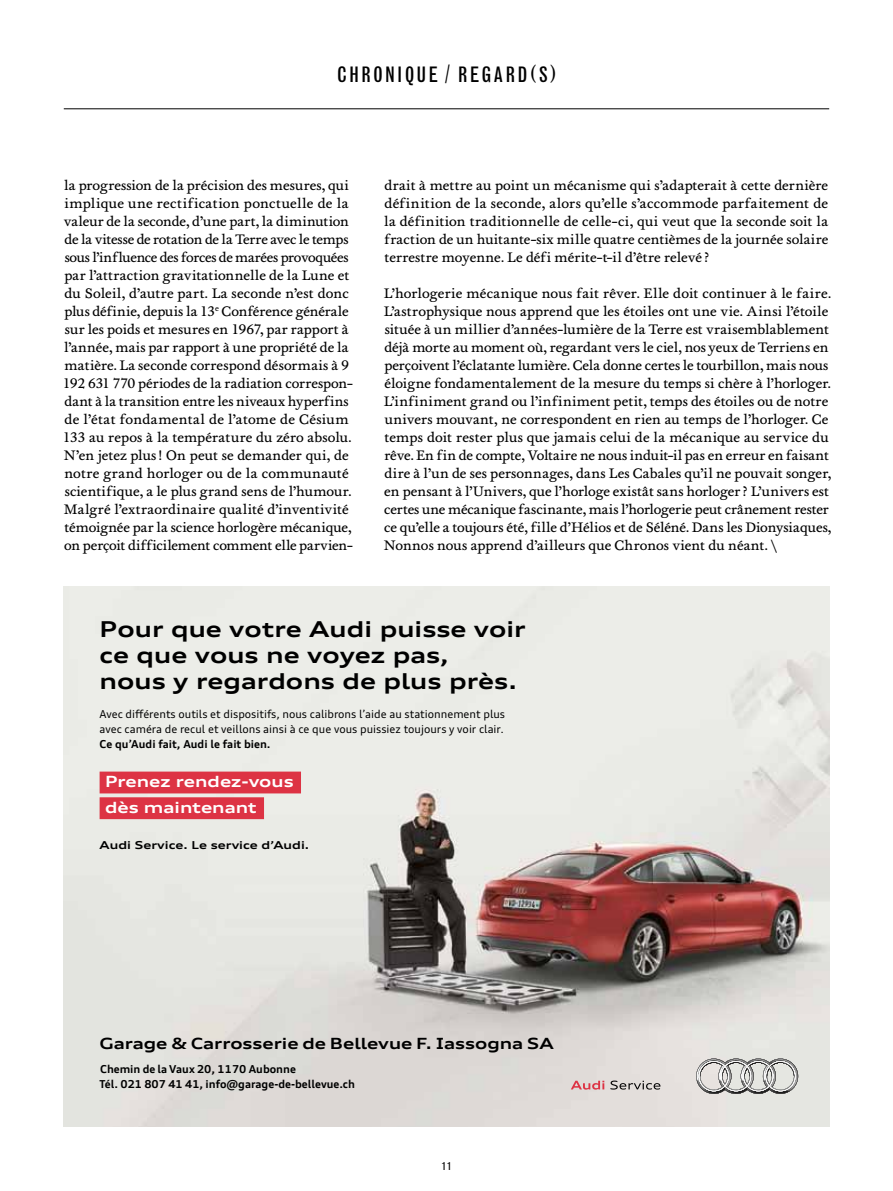
<style>
.page{position:relative;width:893px;height:1191px;background:#fff}
.page>*{position:absolute;margin:0;border:0;box-sizing:border-box;transform-origin:0 0}
.t1{font:700 expanded 21.9px/25.7px "Audi Type";color:#000}
.t2{font:condensed 21px "Grotesque";letter-spacing:.095em;color:#000}
.t3{font:700 expanded 15.45px "Audi Type";color:#000}
.t4{font:700 expanded 15.45px/25.7px "Audi Type";color:#fff}
.t5{font:14.25px/18px "Foundry Wilson";color:#000}
.t6{font:10.95px/14.9px "Audi Type";color:#000}
.t7{font:700 10.95px/14.9px "Audi Type";color:#000}
.t8{font:700 expanded 10.95px "Audi Type";color:#000}
.t9{font:condensed 10.5px "Grotesque";color:#000}
</style>
<div class="page">
<hr style="left:64px;top:108px;width:765px;height:1px;background:#000">
<img style="left:64px;top:586px;width:765px;height:540px">
<div style="left:100px;top:771px;width:201px;height:22px;background:#d34"></div>
<div style="left:100px;top:797px;width:164px;height:22px;background:#d34"></div>
<svg style="left:696px;top:1058px;width:102px;height:35px;background:#bcbbb9"></svg>
<svg style="left:571px;top:1080px;width:33px;height:9px"></svg>
<svg style="left:610px;top:1080px;width:50px;height:9px"></svg>
<h2 class="t2" style="left:337px;top:62px;width:221px">CHRONIQUE / REGARD(S)</h2>
<p class="t5" style="left:63px;top:176px;width:292px">la progression de la précision des mesures, qui implique une rectification ponctuelle de la valeur de la seconde, d’une part, la diminution de la vitesse de rotation de la Terre avec le temps sous l’influence des forces de marées provoquées par l’attraction gravitationnelle de la Lune et du Soleil, d’autre part. La seconde n’est donc plus définie, depuis la 13<sup>e</sup> Conférence générale sur les poids et mesures en 1967, par rapport à l’année, mais par rapport à une propriété de la matière. La seconde correspond désormais à 9<br>192 631 770 périodes de la radiation correspon&shy;dant à la transition entre les niveaux hyperfins de l’état fondamental de l’atome de Césium 133 au repos à la température du zéro absolu.<br>N’en jetez plus! On peut se demander qui, de notre grand horloger ou de la communauté scientifique, a le plus grand sens de l’humour.<br>Malgré l’extraordinaire qualité d’inventivité témoignée par la science horlogère mécanique, on perçoit difficilement comment elle parvien-</p>
<p class="t5" style="left:384px;top:176px;width:446px;text-align:justify">drait à mettre au point un mécanisme qui s’adapterait à cette dernière définition de la seconde, alors qu’elle s’accommode parfaitement de la définition traditionnelle de celle-ci, qui veut que la seconde soit la fraction de un huitante-six mille quatre centièmes de la journée solaire terrestre moyenne. Le défi mérite-t-il d’être relevé ?</p>
<p class="t5" style="left:384px;top:284px;width:449px">L’horlogerie mécanique nous fait rêver. Elle doit continuer à le faire.<br>L’astrophysique nous apprend que les étoiles ont une vie. Ainsi l’étoile située à un millier d’années-lumière de la Terre est vraisemblablement déjà morte au moment où, regardant vers le ciel, nos yeux de Terriens en perçoivent l’éclatante lumière. Cela donne certes le tourbillon, mais nous éloigne fondamentalement de la mesure du temps si chère à l’horloger.<br>L’infiniment grand ou l’infiniment petit, temps des étoiles ou de notre univers mouvant, ne correspondent en rien au temps de l’horloger. Ce temps doit rester plus que jamais celui de la mécanique au service du rêve. En fin de compte, Voltaire ne nous induit-il pas en erreur en faisant dire à l’un de ses personnages, dans Les Cabales qu’il ne pouvait songer, en pensant à l’Univers, que l’horloge existât sans horloger ? L’univers est certes une mécanique fascinante, mais l’horlogerie peut crânement rester ce qu’elle a toujours été, fille d’Hélios et de Séléné. Dans les Dionysiaques, Nonnos nous apprend d’ailleurs que Chronos vient du néant. \</p>
<h1 class="t1" style="left:100px;top:616px;width:428px">Pour que votre Audi puisse voir ce que vous ne voyez pas,<br>nous y regardons de plus près.</h1>
<p class="t6" style="left:100px;top:707px;width:407px">Avec différents outils et dispositifs, nous calibrons l’aide au stationnement plus avec caméra de recul et veillons ainsi à ce que vous puissiez toujours y voir clair.</p>
<p class="t7" style="left:100px;top:736px;width:173px">Ce qu’Audi fait, Audi le fait bien.</p>
<p class="t4" style="left:105px;top:769px;width:190px">Prenez rendez-vous dès maintenant</p>
<p class="t8" style="left:100px;top:838px;width:211px">Audi Service. Le service d’Audi.</p>
<p class="t3" style="left:99px;top:1034px;width:456px">Garage &amp; Carrosserie de Bellevue F. Iassogna SA</p>
<p class="t7" style="left:99px;top:1061px;width:257px">Chemin de la Vaux 20, 1170 Aubonne<br>Tél. 021 807 41 41, info@garage-de-bellevue.ch</p>
<p class="t9" style="left:442px;top:1160px;width:11px">11</p>
</div>
